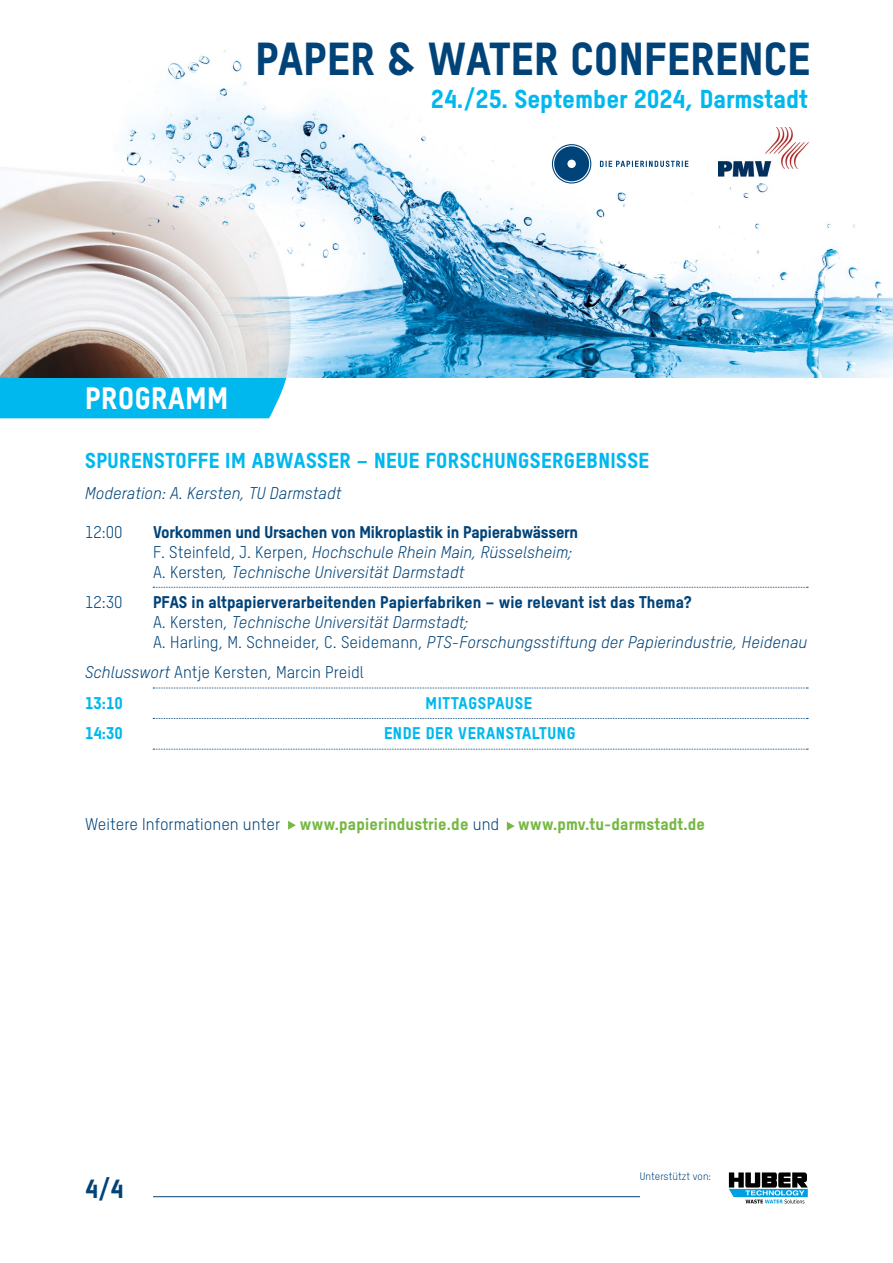
<style>
.page{position:relative;width:893px;height:1263px;background:#fff}
.page>*{position:absolute;margin:0;border:0;box-sizing:border-box;transform-origin:0 0}
.t1{font:45px "T Star Heavy";letter-spacing:.01em;color:#004379}
.t2{font:30px "T Star Heavy";letter-spacing:.02em;color:#fff}
.t3{font:25.5px "T Star Heavy";color:#004379}
.t4{font:25.2px "T Star Heavy";color:#00b8ee}
.t5{font:21px "T Star Heavy";letter-spacing:.02em;color:#00b8ee}
.t6{font:italic 16.5px/19.8px "T Star Regular";color:#004379}
.t7{font:16.5px "T Star Heavy";letter-spacing:.01em;color:#76b843}
.t8{font:16.5px "T Star Regular";color:#004379}
.t9{font:16.5px "T Star Heavy";letter-spacing:.035em;color:#00b8ee}
.t10{font:10.5px "T Star Regular";color:#004379}
.s1{font-family:"T Star Heavy";font-style:normal}
.s2{font-style:normal}
.s3{font-style:italic}
.s4{font-family:"T Star Regular";color:#004379}
</style>
<div class="page">
<img style="left:0;top:50px;width:893px;height:328px">
<div style="left:0;top:378px;width:286px;height:40px;background:#00b8ee"></div>
<svg style="left:153px;top:587px;width:655px;height:1px"></svg>
<svg style="left:153px;top:688px;width:655px;height:1px"></svg>
<svg style="left:153px;top:718px;width:655px;height:1px"></svg>
<svg style="left:153px;top:749px;width:655px;height:1px"></svg>
<svg style="left:288px;top:821px;width:8px;height:9px"></svg>
<svg style="left:507px;top:821px;width:8px;height:9px"></svg>
<hr style="left:153px;top:1196px;width:487px;height:1px;background:#004379">
<svg style="left:729px;top:1172px;width:79px;height:31px"></svg>
<svg style="left:552px;top:144px;width:39px;height:40px"></svg>
<svg style="left:600px;top:161px;width:88px;height:6px"></svg>
<img style="left:718px;top:128px;width:122px;height:50px">
<p class="t1" style="left:255px;top:31px;width:556px">PAPER &amp; WATER CONFERENCE</p>
<p class="t4" style="left:431px;top:83px;width:378px">24./25. September 2024, Darmstadt</p>
<p class="t2" style="left:85px;top:379px;width:144px">PROGRAMM</p>
<p class="t5" style="left:85px;top:447px;width:566px">SPURENSTOFFE IM ABWASSER – NEUE FORSCHUNGSERGEBNISSE</p>
<p class="t6" style="left:85px;top:482px;width:258px">Moderation: A. Kersten, TU Darmstadt</p>
<p class="t8" style="left:85px;top:522px;width:39px">12:00</p>
<p class="t6" style="left:153px;top:522px;width:427px"><span class="s1">Vorkommen und Ursachen von Mikroplastik in Papierabwässern<br></span><span class="s2">F. Steinfeld, J. Kerpen,</span> Hochschule Rhein Main, Rüsselsheim;<br><span class="s2">A. Kersten</span>, Technische Universität Darmstadt</p>
<p class="t8" style="left:85px;top:592px;width:39px">12:30</p>
<p class="t6" style="left:153px;top:592px;width:656px"><span class="s1">PFAS in altpapierverarbeitenden Papierfabriken – wie relevant ist das Thema?<br></span><span class="s2">A. Kersten,</span> Technische Universität Darmstadt;<br><span class="s2">A. Harling, M. Schneider, C. Seidemann,</span> PTS-Forschungsstiftung der Papierindustrie, Heidenau</p>
<p class="t8" style="left:85px;top:662px;width:280px"><span class="s3">Schlusswort</span> Antje Kersten, Marcin Preidl</p>
<p class="t9" style="left:85px;top:692px;width:39px">13:10</p>
<p class="t9" style="left:426px;top:692px;width:108px">MITTAGSPAUSE</p>
<p class="t9" style="left:85px;top:723px;width:39px">14:30</p>
<p class="t9" style="left:384px;top:723px;width:193px">ENDE DER VERANSTALTUNG</p>
<p class="t7" style="left:85px;top:814px;width:622px"><span class="s4">Weitere Informationen unter</span> www.papierindustrie.de <span class="s4">und</span> www.pmv.tu-darmstadt.de</p>
<p class="t3" style="left:85px;top:1172px;width:40px">4/4</p>
<p class="t10" style="left:640px;top:1170px;width:73px">Unterstützt von:</p>
</div>
